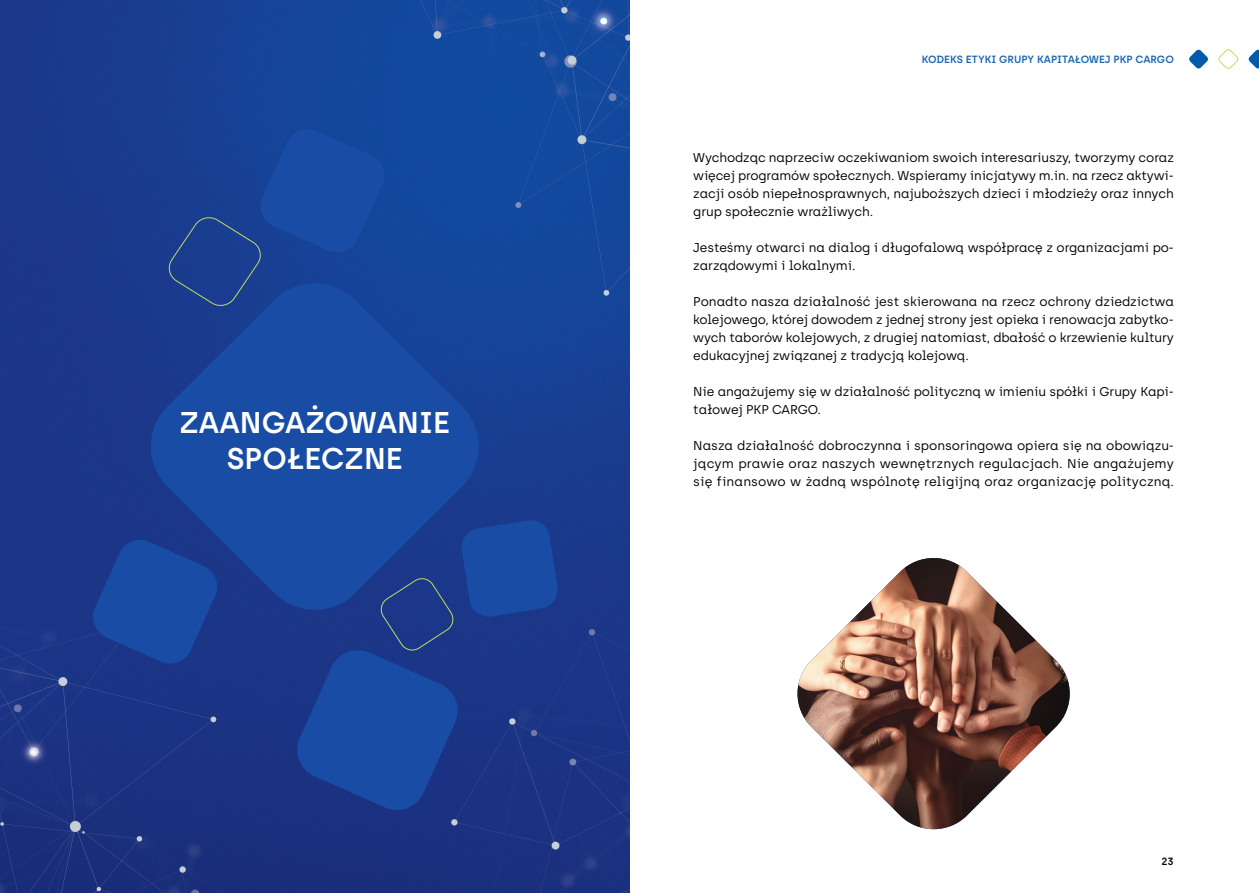
<style>
.page{position:relative;width:1259px;height:893px;background:#fff}
.page>*{position:absolute;margin:0;border:0;box-sizing:border-box;transform-origin:0 0}
.t1{font:600 30px/36px "Archia";color:#fff;text-align:center}
.t2{font:12.75px/18px "Archia";letter-spacing:-.01em;color:#000;text-align:justify}
.t3{font:600 10.5px "Archia";color:#1b65b0}
.t4{font:600 10.5px "Archia";color:#000}
</style>
<div class="page">
<svg style="left:1189px;top:49px;width:19px;height:20px"></svg>
<svg style="left:1218px;top:49px;width:21px;height:20px"></svg>
<svg style="left:1248px;top:49px;width:11px;height:20px"></svg>
<img style="left:0;top:0;width:629px;height:893px">
<svg style="left:145px;top:278px;width:339px;height:337px;background:#18479e"></svg>
<svg style="left:90px;top:537px;width:130px;height:130px;background:#194399"></svg>
<svg style="left:293px;top:519px;width:266px;height:295px;background:#1a3f93"></svg>
<svg style="left:167px;top:126px;width:221px;height:182px;background:#184498"></svg>
<img style="left:797px;top:558px;width:273px;height:272px">
<h1 class="t1" style="left:179px;top:404px;width:272px">ZAANGAŻOWANIE<br>SPOŁECZNE</h1>
<p class="t3" style="left:922px;top:53px;width:253px">KODEKS ETYKI GRUPY KAPITAŁOWEJ PKP CARGO</p>
<p class="t2" style="left:693px;top:148px;width:482px">Wychodząc naprzeciw oczekiwaniom swoich interesariuszy, tworzymy coraz więcej programów społecznych. Wspieramy inicjatywy m.in. na rzecz aktywi&shy;zacji osób niepełnosprawnych, najuboższych dzieci i młodzieży oraz innych grup społecznie wrażliwych.</p>
<p class="t2" style="left:693px;top:238px;width:482px">Jesteśmy otwarci na dialog i długofalową współpracę z organizacjami po&shy;zarządowymi i lokalnymi.</p>
<p class="t2" style="left:693px;top:292px;width:482px">Ponadto nasza działalność jest skierowana na rzecz ochrony dziedzictwa kolejowego, której dowodem z jednej strony jest opieka i renowacja zabytko&shy;wych taborów kolejowych, z drugiej natomiast, dbałość o krzewienie kultury edukacyjnej związanej z tradycją kolejową.</p>
<p class="t2" style="left:693px;top:382px;width:482px">Nie angażujemy się w działalność polityczną w imieniu spółki i Grupy Kapi&shy;tałowej PKP CARGO.</p>
<p class="t2" style="left:693px;top:436px;width:482px">Nasza działalność dobroczynna i sponsoringowa opiera się na obowiązu&shy;jącym prawie oraz naszych wewnętrznych regulacjach. Nie angażujemy się finansowo w żadną wspólnotę religijną oraz organizację polityczną.</p>
<p class="t4" style="left:1161px;top:854px;width:14px">23</p>
</div>
